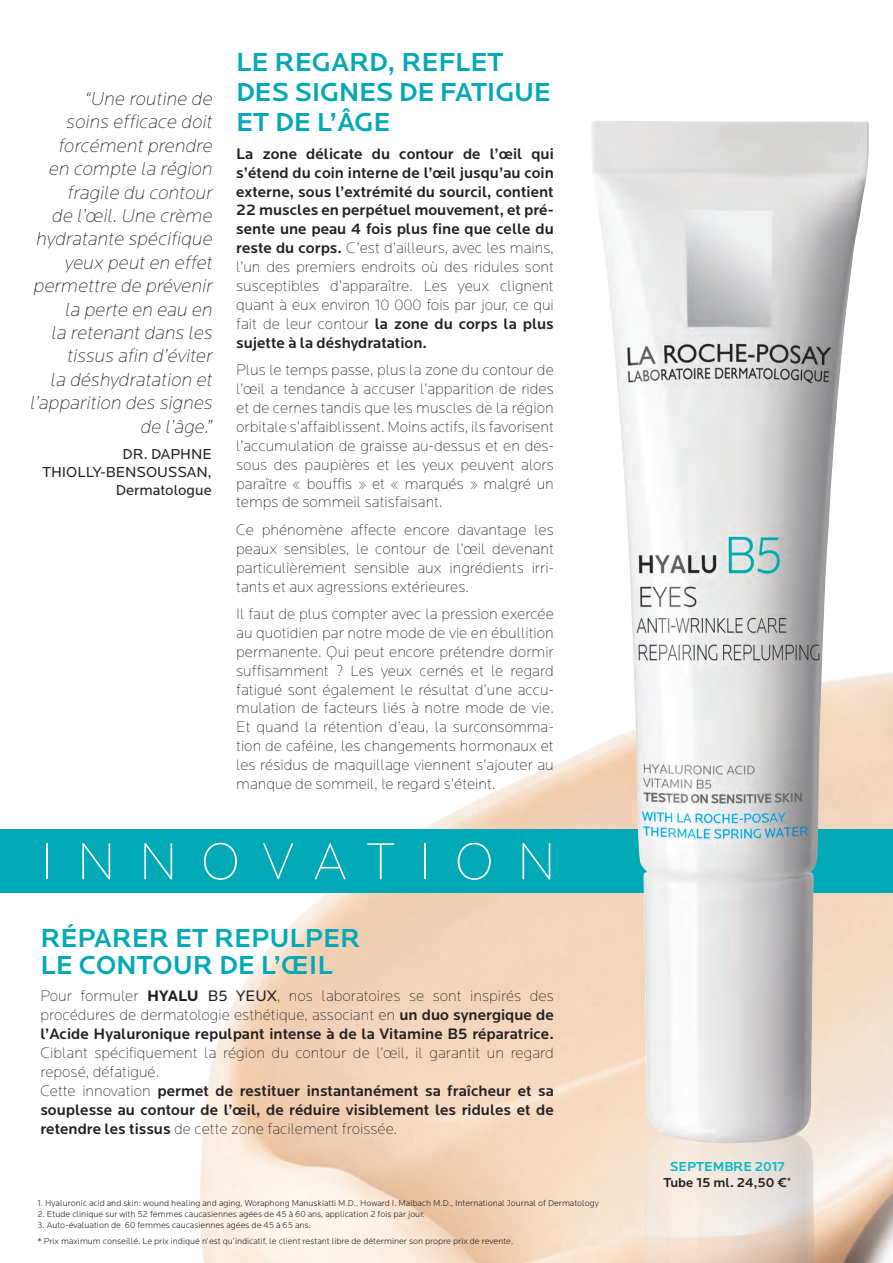
<style>
.page{position:relative;width:893px;height:1263px;background:#fff}
.page>*{position:absolute;margin:0;border:0;box-sizing:border-box;transform-origin:0 0}
.t1{font:200 54px "Locator";letter-spacing:.43em;color:#fff}
.t2{font:500 27px/30px "Locator";color:#00a9b5}
.t3{font:italic 200 19.5px/23.4px "Locator";color:#231f20;text-align:right}
.t4{font:200 15.75px/18.9px "Locator";color:#231f20;text-align:justify}
.t5{font:500 15.75px/18.9px "Locator";color:#231f20;text-align:justify}
.t6{font:15px/18px "Locator";color:#231f20;text-align:right}
.t7{font:500 13.5px "Locator";color:#231f20}
.t8{font:500 13.5px "Locator";color:#00b9c5}
.t9{font:300 9px "Locator";color:#231f20}
.s1{font-weight:200}
.s2{font-weight:700}
.s3{font-weight:400}
.s4{font-weight:500}
</style>
<div class="page">
<img style="left:200px;top:672px;width:693px;height:591px">
<div style="left:0;top:829px;width:893px;height:64px;background:#00a9b5"></div>
<img style="left:643px;top:1143px;width:171px;height:120px">
<img style="left:590px;top:121px;width:279px;height:1022px">
<p class="t3" style="left:29px;top:87px;width:188px">“Une routine de<br>soins efficace doit forcémentprendre en compte la région fragile du contour<br>de l’œil.Une crème hydratante spécifique yeux peuten effet permettre de prévenir la perte en eau en<br>la retenantdans les tissus afin d’éviter<br>la déshydratation et l’apparition des signes de l’âge.”</p>
<p class="t6" style="left:43px;top:446px;width:171px">DR. DAPHNE<br>THIOLLY-BENSOUSSAN,<br>Dermatologue</p>
<p class="t2" style="left:236px;top:48px;width:316px">LE REGARD, REFLET<br>DES SIGNES DE FATIGUE<br>ET DE L’ÂGE</p>
<p class="t5" style="left:236px;top:144px;width:319px">La zone délicate du contour de l’œil qui s’étend du coin interne de l’œil jusqu’au coin externe, sous l’extrémité du sourcil, contient 22 muscles en perpétuel mouvement, et pré&shy;sente une peau 4 fois plus fine que celle du reste du corps. <span class="s1">C’est d’ailleurs, avec les mains, l’un des premiers endroits où des ridules sont susceptibles d’apparaître. Les yeux clignent quant à eux environ 10 000 fois par jour, ce qui fait de leur contour</span> la zone du corps la plus sujette à la déshydratation.</p>
<p class="t4" style="left:236px;top:361px;width:319px">Plus le temps passe, plus la zone du contour de l’œil a tendance à accuser l’apparition de rides et de cernes tandis que les muscles de la région orbitale s’affaiblissent. Moins actifs, ils favorisent l’accumulation de graisse au-dessus et en des&shy;sous des paupières et les yeux peuvent alors paraître « bouffis » et « marqués » malgré un temps de sommeil satisfaisant.</p>
<p class="t4" style="left:236px;top:521px;width:319px">Ce phénomène affecte encore davantage les peaux sensibles, le contour de l’œil devenant particulièrement sensible aux ingrédients irri&shy;tants et aux agressions extérieures.</p>
<p class="t4" style="left:236px;top:605px;width:319px">Il faut de plus compter avec la pression exercée au quotidien par notre mode de vie en ébullition permanente. Qui peut encore prétendre dormir suffisamment ? Les yeux cernés et le regard fatigué sont également le résultat d’une accu&shy;mulation de facteurs liés à notre mode de vie.<br>Et quand la rétention d’eau, la surconsomma&shy;tion de caféine, les changements hormonaux et les résidus de maquillage viennent s’ajouter au manque de sommeil, le regard s’éteint.</p>
<p class="t1" style="left:40px;top:834px;width:517px">INNOVATION</p>
<p class="t2" style="left:40px;top:925px;width:321px;line-height:27px">RÉPARER ET REPULPER<br>LE CONTOUR DE L’ŒIL</p>
<p class="t4" style="left:40px;top:987px;width:515px">Pour formuler <span class="s2">HYALU</span> <span class="s3">B5 YEUX</span>, nos laboratoires se sont inspirés des procédures de dermatologie esthétique, associant en <span class="s4">un duo synergique de l’Acide Hyaluronique repulpant intense à de la Vitamine B5 réparatrice.<br></span>Ciblant spécifiquement la région du contour de l’œil, il garantit un regard reposé, défatigué.</p>
<p class="t5" style="left:40px;top:1081px;width:515px"><span class="s1">Cette innovation</span> permet de restituer instantanément sa fraîcheur et sa souplesse au contour de l’œil, de réduire visiblement les ridules et de retendre les tissus <span class="s1">de cette zone facilement froissée.</span></p>
<p class="t9" style="left:38px;top:1198px;width:563px">1. Hyaluronic acid and skin: wound healing and aging, Woraphong Manuskiatti M.D., Howard I. Maibach M.D., International Journal of Dermatology</p>
<p class="t9" style="left:38px;top:1209px;width:389px">2. Etude clinique sur with 52 femmes caucasiennes agées de 45 à 60 ans, application 2 fois par jour.</p>
<p class="t9" style="left:38px;top:1220px;width:275px">3. Auto-évaluation de 60 femmes caucasiennes agées de 45 à 65 ans.</p>
<p class="t9" style="left:38px;top:1236px;width:477px">* Prix maximum conseillé. Le prix indiqué n’est qu’indicatif, le client restant libre de déterminer son propre prix de revente.</p>
<p class="t8" style="left:670px;top:1159px;width:116px">SEPTEMBRE 2017</p>
<p class="t7" style="left:663px;top:1175px;width:129px">Tube 15 ml. 24,50 €<sup>*</sup></p>
</div>
